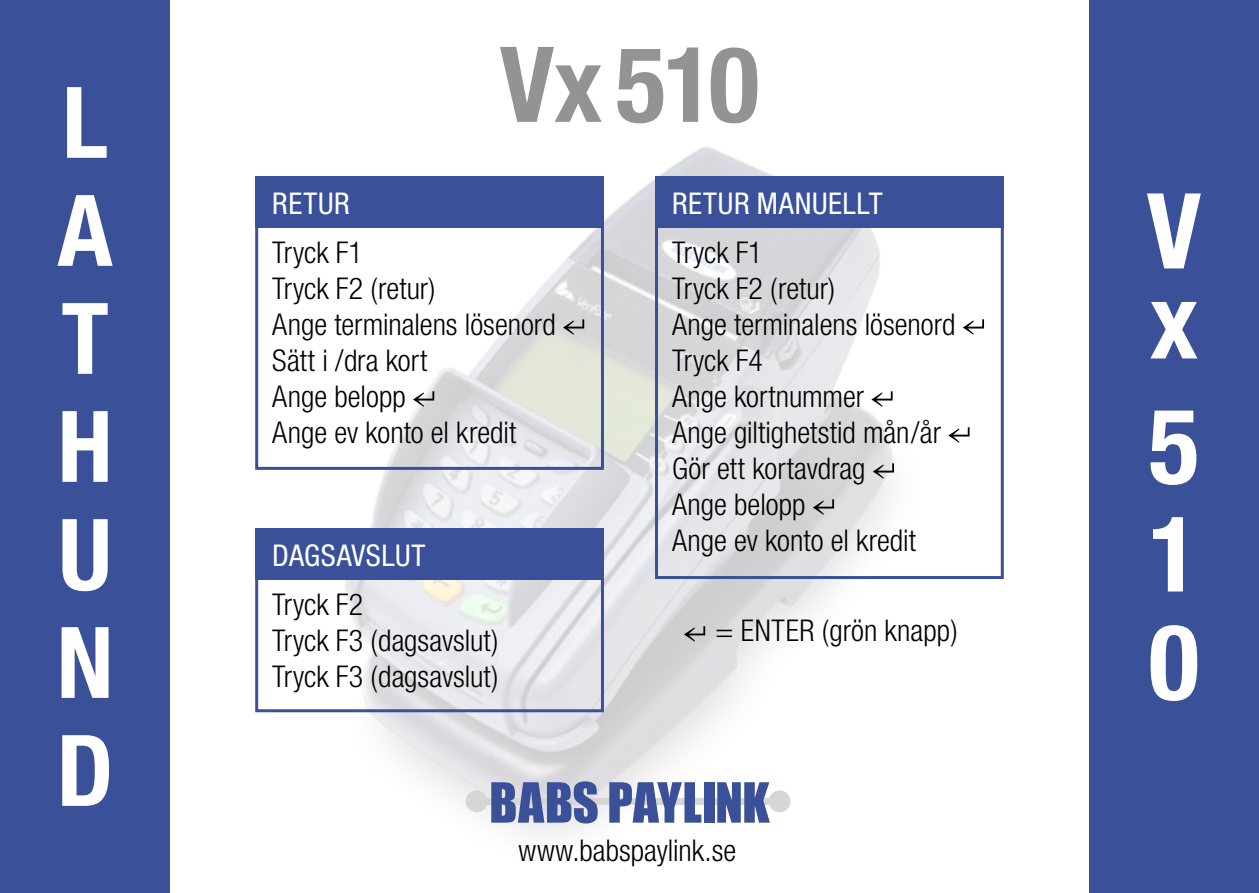
<style>
.page{position:relative;width:1259px;height:893px;background:#fff}
.page>*{position:absolute;margin:0;border:0;box-sizing:border-box;transform-origin:0 0}
.t1{font:700 condensed 105px/108px "Helvetica Neue";color:#fff}
.t2{font:700 condensed 105px "Helvetica Neue";color:#939393}
.t3{font:700 condensed 99px/108px "Helvetica Neue";color:#fff;text-align:justify}
.t4{font:300 condensed 30px/36px "Helvetica Neue";color:#000}
.t5{font:condensed 30px "Helvetica Neue";letter-spacing:.02em;color:#fff}
</style>
<div class="page">
<img style="left:255px;top:146px;width:749px;height:690px">
<div style="left:0;top:0;width:170px;height:893px;background:#3a519a"></div>
<div style="left:1089px;top:0;width:170px;height:893px;background:#3a519a"></div>
<div style="left:255px;top:529px;width:349px;height:183px;border:3px solid #3a519a"></div>
<div style="left:255px;top:529px;width:349px;height:51px;background:#3a519a"></div>
<div style="left:655px;top:176px;width:348px;height:403px;border:3px solid #3a519a"></div>
<div style="left:655px;top:176px;width:348px;height:51px;background:#3a519a"></div>
<svg style="left:962px;top:319px;width:22px;height:16px"></svg>
<svg style="left:871px;top:391px;width:21px;height:16px"></svg>
<svg style="left:948px;top:427px;width:21px;height:16px"></svg>
<svg style="left:872px;top:463px;width:22px;height:16px"></svg>
<svg style="left:813px;top:499px;width:21px;height:16px"></svg>
<div style="left:255px;top:176px;width:349px;height:294px;border:3px solid #3a519a"></div>
<div style="left:255px;top:176px;width:349px;height:51px;background:#3a519a"></div>
<svg style="left:563px;top:319px;width:21px;height:16px"></svg>
<svg style="left:413px;top:391px;width:21px;height:16px"></svg>
<svg style="left:684px;top:626px;width:21px;height:16px"></svg>
<svg style="left:466px;top:781px;width:324px;height:42px"></svg>
<h2 class="t3" style="left:57px;top:67px;width:58px">L A T H U N D</h2>
<h1 class="t2" style="left:500px;top:21px;width:261px">Vx 510</h1>
<p class="t5" style="left:272px;top:186px;width:79px">RETUR</p>
<p class="t4" style="left:272px;top:234px;width:285px">Tryck F1<br>Tryck F2 (retur)<br>Ange terminalens lösenord<br>Sätt i /dra kort<br>Ange belopp<br>Ange ev konto el kredit</p>
<p class="t5" style="left:272px;top:538px;width:155px">DAGSAVSLUT</p>
<p class="t4" style="left:272px;top:586px;width:228px">Tryck F2<br>Tryck F3 (dagsavslut)<br>Tryck F3 (dagsavslut)</p>
<p class="t5" style="left:672px;top:186px;width:212px">RETUR MANUELLT</p>
<p class="t4" style="left:672px;top:234px;width:285px">Tryck F1<br>Tryck F2 (retur)<br>Ange terminalens lösenord<br>Tryck F4<br>Ange kortnummer<br>Ange giltighetstid mån/år<br>Gör ett kortavdrag<br>Ange belopp<br>Ange ev konto el kredit</p>
<p class="t4" style="left:715px;top:612px;width:244px">= ENTER (grön knapp)</p>
<p class="t4" style="left:518px;top:832px;width:219px">www.babspaylink.se</p>
<h1 class="t1" style="left:1146px;top:185px;width:56px;line-height:90px">V x</h1>
<h1 class="t1" style="left:1148px;top:391px;width:52px;text-align:justify">5<br>1<br>0</h1>
</div>
